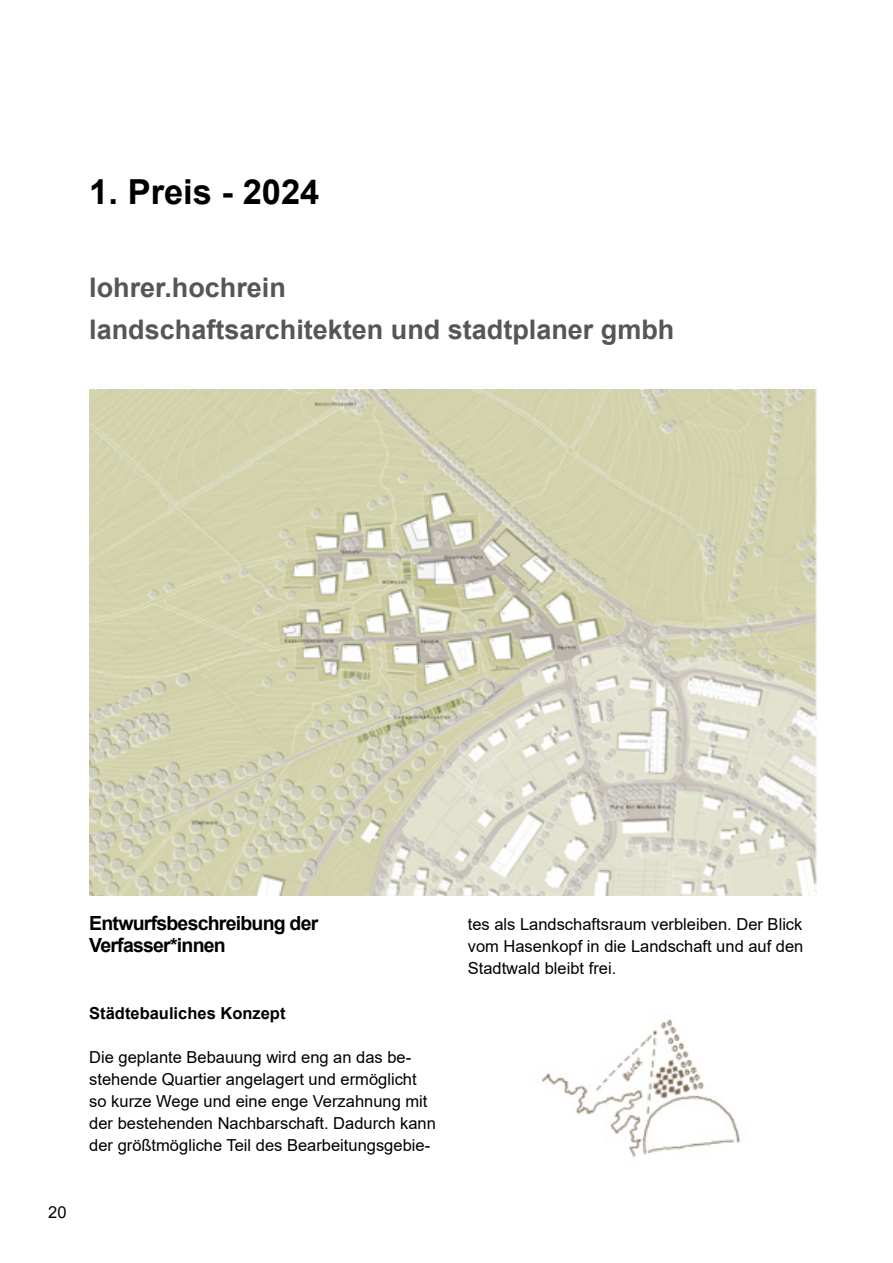
<style>
.page{position:relative;width:893px;height:1263px;background:#fff}
.page>*{position:absolute;margin:0;border:0;box-sizing:border-box;transform-origin:0 0}
.t1{font:700 34.5px "Arial";color:#000}
.t2{font:700 27px/42px "Arial";color:#565655}
.t3{font:700 19.5px/22.2px "Arial";letter-spacing:-.04em;color:#000}
.t4{font:16.5px/22.2px "Arial";color:#000}
.t5{font:700 16.5px "Arial";color:#000}
</style>
<div class="page">
<img style="left:541px;top:1019px;width:200px;height:139px">
<img style="left:89px;top:389px;width:727px;height:506px">
<h1 class="t1" style="left:89px;top:167px;width:232px">1. Preis - 2024</h1>
<h2 class="t2" style="left:89px;top:267px;width:587px">lohrer.hochrein<br>landschaftsarchitekten und stadtplaner gmbh</h2>
<p class="t4" style="left:48px;top:1201px;width:20px">20</p>
<p class="t3" style="left:89px;top:912px;width:231px">Entwurfsbeschreibung der<br>Verfasser*innen</p>
<p class="t5" style="left:89px;top:1001px;width:198px">Städtebauliches Konzept</p>
<p class="t4" style="left:89px;top:1046px;width:348px">Die geplante Bebauung wird eng an das be&shy;stehende Quartier angelagert und ermöglicht so kurze Wege und eine enge Verzahnung mit der bestehenden Nachbarschaft. Dadurch kann der größtmögliche Teil des Bearbeitungsgebie-</p>
<p class="t4" style="left:468px;top:913px;width:337px;text-align:justify">tes als Landschaftsraum verbleiben. Der Blick vom Hasenkopf in die Landschaft und auf den Stadtwald bleibt frei.</p>
</div>
